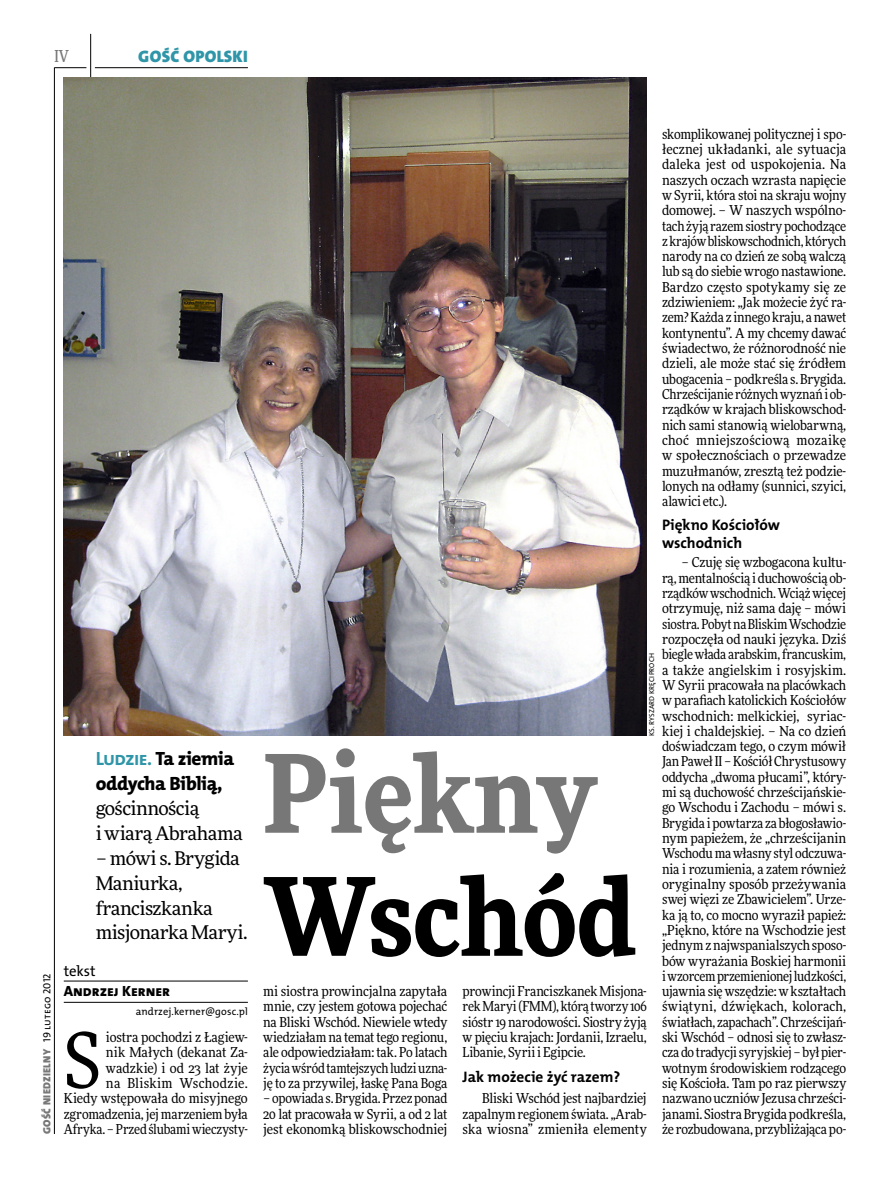
<style>
.page{position:relative;width:893px;height:1191px;background:#fff}
.page>*{position:absolute;margin:0;border:0;box-sizing:border-box;transform-origin:0 0}
.t1{font:900 108px "Freeday Narrow";color:#777778}
.t2{font:900 108px "Freeday Narrow";color:#000}
.t3{font:76.95px "Freeday Narrow News";color:#000}
.t4{font:19.35px/24.9px "The Mix HP8 Ex Bld";letter-spacing:-.025em;color:#000}
.t5{font:18.9px/24.9px "Freeday News";letter-spacing:-.025em;color:#000}
.t6{font:16.65px "The Mix HP9 Blk";letter-spacing:.02em;color:#2f95a8}
.t7{font:500 16.5px "Freeday Narrow";color:#777778;scale:.9 1}
.t8{font:15.3px/17.7px "The Mix HP7 Bld";color:#000}
.t9{font:14.85px "The Mix HP8 Ex Bld";color:#000}
.t10{font:14.85px "The Mix HP5 Plain";letter-spacing:-.005em;color:#000}
.t11{font:13.65px/15.3px "Freeday Narrow News";letter-spacing:-.005em;color:#000;text-align:justify}
.t12{font:10.5px "The Mix HP9 Blk";letter-spacing:.025em;color:#777778}
.t13{font:10.5px "The Mix HP5 Plain";letter-spacing:.01em;color:#000}
.t14{font:7.2px "The Mix HP5 Plain";letter-spacing:.015em;color:#000}
.s1{font-family:"The Mix HP5 Plain";color:#000}
.s2{font-family:"The Mix HP7 Bld";color:#2f95a8}
</style>
<div class="page">
<hr style="left:54px;top:67px;width:1px;height:1067px;background:#000">
<hr style="left:90px;top:34px;width:1px;height:43px;background:#000">
<hr style="left:54px;top:67px;width:32px;height:1px;background:#000">
<hr style="left:95px;top:67px;width:153px;height:1px;background:#000">
<img style="left:64px;top:77px;width:583px;height:659px">
<hr style="left:64px;top:980px;width:184px;height:1px;background:#000">
<hr style="left:64px;top:1002px;width:184px;height:1px;background:#000">
<p class="t7" style="left:54px;top:46px;width:17px">IV</p>
<p class="t6" style="left:138px;top:46px;width:111px">GOŚĆ OPOLSKI</p>
<p class="t12" style="left:40px;top:1134px;width:162px;rotate:-90deg">GOŚĆ NIEDZIELNY <span class="s1">19 lutego 2012</span></p>
<h3 class="t4" style="left:96px;top:746px;width:140px"><span class="s2">Ludzie.</span> Ta ziemia oddycha Biblią,</h3>
<h3 class="t5" style="left:96px;top:795px;width:148px">gościnnością<br>i wiarą Abrahama</h3>
<h3 class="t5" style="left:96px;top:845px;width:153px">– mówi s. Brygida<br>Maniurka, franciszkanka misjonarka Maryi.</h3>
<p class="t10" style="left:64px;top:961px;width:33px">tekst</p>
<p class="t9" style="left:64px;top:981px;width:108px">Andrzej Kerner</p>
<p class="t13" style="left:136px;top:1005px;width:113px">andrzej.kerner@gosc.pl</p>
<h2 class="t3" style="left:64px;top:1013px;width:39px">S</h2>
<p class="t11" style="left:64px;top:1029px;width:186px;text-align:right">iostra pochodzi z Łagiew-<br>nik Małych (dekanat Za&shy;wadzkie) i od 23 lat żyje<br>na Bliskim Wschodzie.<br>Kiedy wstępowała do misyjnego zgromadzenia, jej marzeniem była<br>Afryka. – Przed ślubami wieczysty-</p>
<p class="t11" style="left:662px;top:126px;width:186px">skomplikowanej politycznej i spo&shy;łecznej układanki, ale sytuacja daleka jest od uspokojenia. Na naszych oczach wzrasta napięcie w Syrii, która stoi na skraju wojny domowej. – W naszych wspólno&shy;tach żyją razem siostry pochodzące z krajów bliskowschodnich, których narody na co dzień ze sobą walczą lub są do siebie wrogo nastawione.<br>Bardzo często spotykamy się ze zdziwieniem: „Jak możecie żyć ra&shy;zem? Każda z innego kraju, a nawet kontynentu”. A my chcemy dawać świadectwo, że różnorodność nie dzieli, ale może stać się źródłem ubogacenia – podkreśla s. Brygida.<br>Chrześcijanie różnych wyznań i ob&shy;rządków w krajach bliskowschod&shy;nich sami stanowią wielobarwną, choć mniejszościową mozaikę w społecznościach o przewadze muzułmanów, zresztą też podzie&shy;lonych na odłamy (sunnici, szyici, alawici etc.).</p>
<p class="t8" style="left:662px;top:516px;width:119px">Piękno Kościołów wschodnich</p>
<p class="t11" style="left:662px;top:555px;width:186px;text-indent:20px">– Czuję się wzbogacona kultu&shy;rą, mentalnością i duchowością ob&shy;rządków wschodnich. Wciąż więcej otrzymuję, niż sama daję – mówi siostra. Pobyt na Bliskim Wschodzie rozpoczęła od nauki języka. Dziś biegle włada arabskim, francuskim, a także angielskim i rosyjskim.<br>W Syrii pracowała na placówkach w parafiach katolickich Kościołów wschodnich: melkickiej, syriac&shy;kiej i chaldejskiej. – Na co dzień doświadczam tego, o czym mówił Jan Paweł II – Kościół Chrystusowy oddycha „dwoma płucami”, który&shy;mi są duchowość chrześcijańskie&shy;go Wschodu i Zachodu – mówi s.<br>Brygida i powtarza za błogosławio&shy;nym papieżem, że „chrześcijanin Wschodu ma własny styl odczuwa&shy;nia i rozumienia, a zatem również oryginalny sposób przeżywania swej więzi ze Zbawicielem”. Urze&shy;ka ją to, co mocno wyraził papież: „Piękno, które na Wschodzie jest jednym z najwspanialszych sposo&shy;bów wyrażania Boskiej harmonii i wzorcem przemienionej ludzkości, ujawnia się wszędzie: w kształtach świątyni, dźwiękach, kolorach, światłach, zapachach”. Chrześcijań&shy;ski Wschód – odnosi się to zwłasz&shy;cza do tradycji syryjskiej – był pier&shy;wotnym środowiskiem rodzącego się Kościoła. Tam po raz pierwszy nazwano uczniów Jezusa chrześci&shy;janami. Siostra Brygida podkreśla, że rozbudowana, przybliżająca po-</p>
<p class="t14" style="left:647px;top:736px;width:83px;rotate:-90deg">ks. Ryszard Kręciproch</p>
<h1 class="t1" style="left:263px;top:723px;width:335px">Piękny</h1>
<h1 class="t2" style="left:263px;top:846px;width:373px">Wschód</h1>
<p class="t11" style="left:263px;top:983px;width:186px">mi siostra prowincjalna zapytała mnie, czy jestem gotowa pojechać na Bliski Wschód. Niewiele wtedy wiedziałam na temat tego regionu, ale odpowiedziałam: tak. Po latach życia wśród tamtejszych ludzi uzna&shy;ję to za przywilej, łaskę Pana Boga</p>
<p class="t11" style="left:263px;top:1090px;width:186px">– opowiada s. Brygida. Przez ponad 20 lat pracowała w Syrii, a od 2 lat jest ekonomką bliskowschodniej</p>
<p class="t11" style="left:463px;top:983px;width:186px">prowincji Franciszkanek Misjona&shy;rek Maryi (FMM), którą tworzy 106 sióstr 19 narodowości. Siostry żyją w pięciu krajach: Jordanii, Izraelu, Libanie, Syrii i Egipcie.</p>
<p class="t8" style="left:463px;top:1067px;width:159px">Jak możecie żyć razem?</p>
<p class="t11" style="left:463px;top:1090px;width:186px;text-indent:20px">Bliski Wschód jest najbardziej zapalnym regionem świata. „Arab&shy;ska wiosna” zmieniła elementy</p>
</div>
